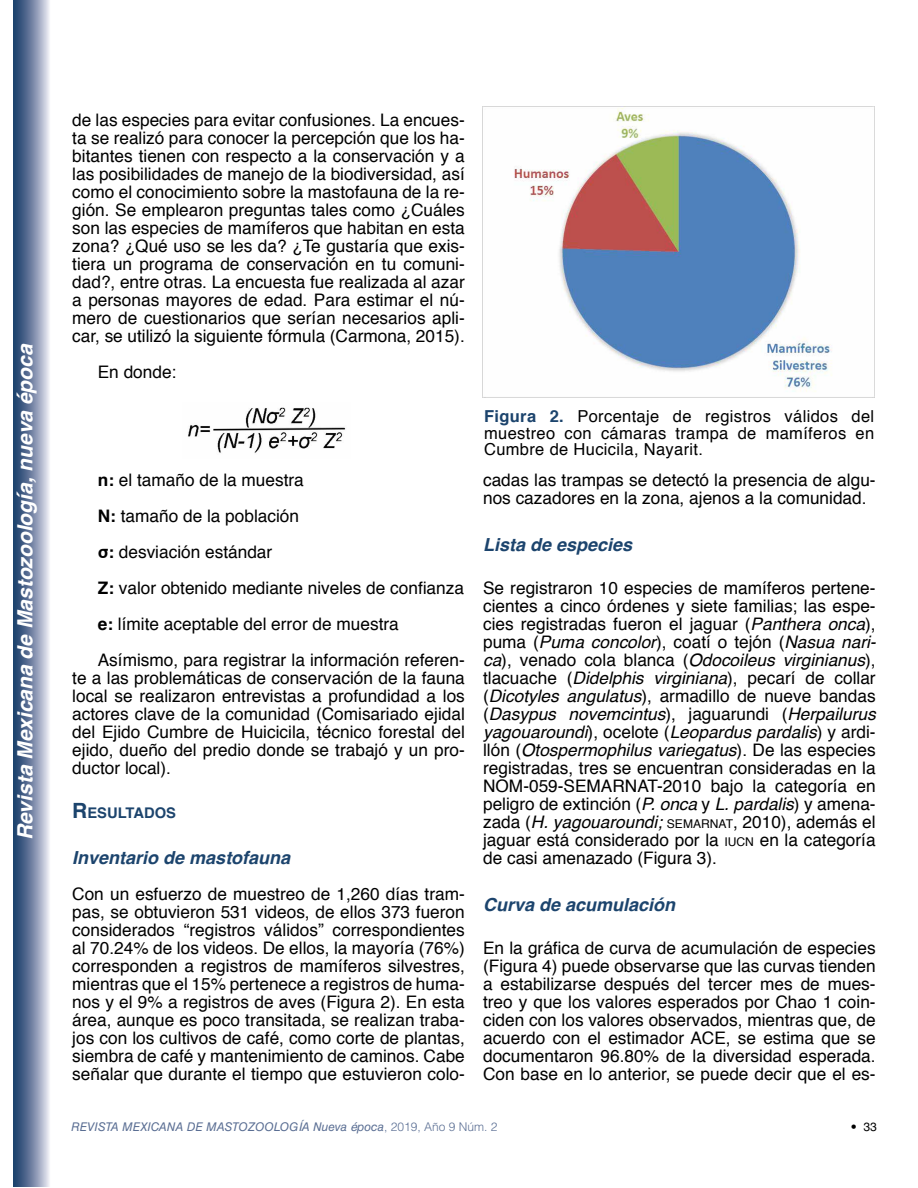
<style>
.page{position:relative;width:918px;height:1188px;background:#fff}
.page>*{position:absolute;margin:0;border:0;box-sizing:border-box;transform-origin:0 0}
.t1{font:italic 700 21px "Helvetica";color:#fff}
.t2{font:italic 700 18px "Helvetica";color:#1c446d}
.t3{font:17.25px/18px "Helvetica";color:#000;text-align:justify}
.t4{font:16.5px/16.5px "Helvetica";letter-spacing:.02em;color:#000;text-align:justify}
.t5{font:700 14.7px "Helvetica";color:#1c446d}
.t6{font:italic 12px "Helvetica LT Std";color:#5a6e93}
.t7{font:12px "Helvetica LT Std";color:#000}
.s1{font-weight:700}
.s2{font-size:21px}
.s3{font-weight:700;color:#1c446d}
.s4{font-style:italic}
.s5{font-size:12.15px}
.s6{font-weight:300;font-style:normal}
.s7{font-weight:300}
</style>
<div class="page">
<svg style="left:13px;top:0;width:37px;height:1186px;background:#7789a7"></svg>
<img style="left:188px;top:407px;width:158px;height:46px">
<img style="left:483px;top:106px;width:391px;height:292px">
<p class="t1" style="left:8px;top:840px;width:498px;rotate:-90deg">Revista Mexicana de Mastozoología, nueva época</p>
<p class="t3" style="left:72px;top:111px;width:394px">de las especies para evitar confusiones. La encues&shy;ta se realizó para conocer la percepción que los ha&shy;bitantes tienen con respecto a la conservación y a las posibilidades de manejo de la biodiversidad, así como el conocimiento sobre la mastofauna de la re&shy;gión. Se emplearon preguntas tales como ¿Cuáles son las especies de mamíferos que habitan en esta zona? ¿Qué uso se les da? ¿Te gustaría que exis&shy;tiera un programa de conservación en tu comuni&shy;dad?, entre otras. La encuesta fue realizada al azar a personas mayores de edad. Para estimar el nú&shy;mero de cuestionarios que serían necesarios apli&shy;car, se utilizó la siguiente fórmula (Carmona, 2015).</p>
<p class="t3" style="left:98px;top:363px;width:80px">En donde:</p>
<p class="t3" style="left:98px;top:462px;width:369px;line-height:36px;text-align:left"><span class="s1">n:</span> el tamaño de la muestra<br><span class="s1">N:</span> tamaño de la población<br><span class="s1">σ:</span> desviación estándar<br><span class="s1">Z:</span> valor obtenido mediante niveles de confianza <span class="s1">e:</span> límite aceptable del error de muestra Asímismo, para registrar la información referen-</p>
<p class="t3" style="left:72px;top:669px;width:394px">te a las problemáticas de conservación de la fauna local se realizaron entrevistas a profundidad a los actores clave de la comunidad (Comisariado ejidal del Ejido Cumbre de Huicicila, técnico forestal del ejido, dueño del predio donde se trabajó y un pro&shy;ductor local).</p>
<p class="t5" style="left:72px;top:800px;width:105px"><span class="s2">R</span>ESULTADOS</p>
<p class="t2" style="left:72px;top:843px;width:220px">Inventario de mastofauna</p>
<p class="t3" style="left:72px;top:885px;width:394px">Con un esfuerzo de muestreo de 1,260 días tram&shy;pas, se obtuvieron 531 videos, de ellos 373 fueron considerados “registros válidos” correspondientes al 70.24% de los videos. De ellos, la mayoría (76%) corresponden a registros de mamíferos silvestres, mientras que el 15% pertenece a registros de huma&shy;nos y el 9% a registros de aves (Figura 2). En esta área, aunque es poco transitada, se realizan traba&shy;jos con los cultivos de café, como corte de plantas, siembra de café y mantenimiento de caminos. Cabe señalar que durante el tiempo que estuvieron colo-</p>
<p class="t4" style="left:484px;top:409px;width:392px"><span class="s3">Figura 2.</span> Porcentaje de registros válidos del muestreo con cámaras trampa de mamíferos en Cumbre de Hucicila, Nayarit.</p>
<p class="t3" style="left:483px;top:471px;width:394px">cadas las trampas se detectó la presencia de algu&shy;nos cazadores en la zona, ajenos a la comunidad.</p>
<p class="t2" style="left:483px;top:529px;width:151px">Lista de especies</p>
<p class="t3" style="left:483px;top:579px;width:394px">Se registraron 10 especies de mamíferos pertene&shy;cientes a cinco órdenes y siete familias; las espe&shy;cies registradas fueron el jaguar (<span class="s4">Panthera onca</span>), puma (<span class="s4">Puma concolor</span>), coatí o tejón (<span class="s4">Nasua nari&shy;ca</span>), venado cola blanca (<span class="s4">Odocoileus virginianus</span>), tlacuache (<span class="s4">Didelphis virginiana</span>), pecarí de collar (<span class="s4">Dicotyles angulatus</span>), armadillo de nueve bandas (<span class="s4">Dasypus novemcintus</span>), jaguarundi (<span class="s4">Herpailurus yagouaroundi</span>), ocelote (<span class="s4">Leopardus pardalis</span>) y ardi&shy;llón (<span class="s4">Otospermophilus variegatus</span>). De las especies registradas, tres se encuentran consideradas en la NOM-059-SEMARNAT-2010 bajo la categoría en peligro de extinción (<span class="s4">P. onca</span> y <span class="s4">L. pardalis</span>) y amena&shy;zada (<span class="s4">H. yagouaroundi;</span> <span class="s5">SEMARNAT</span>, 2010), además el jaguar está considerado por la <span class="s5">IUCN</span> en la categoría de casi amenazado (Figura 3).</p>
<p class="t2" style="left:483px;top:889px;width:194px">Curva de acumulación</p>
<p class="t3" style="left:483px;top:939px;width:394px">En la gráfica de curva de acumulación de especies (Figura 4) puede observarse que las curvas tienden a estabilizarse después del tercer mes de mues&shy;treo y que los valores esperados por Chao 1 coin&shy;ciden con los valores observados, mientras que, de acuerdo con el estimador ACE, se estima que se documentaron 96.80% de la diversidad esperada.<br>Con base en lo anterior, se puede decir que el es-</p>
<p class="t6" style="left:71px;top:1120px;width:428px">REVISTA MEXICANA DE MASTOZOOLOGÍA Nueva época<span class="s6">, 2019, Año 9 Núm. 2</span></p>
<p class="t7" style="left:851px;top:1120px;width:28px"><span class="s7">•</span> 33</p>
</div>
